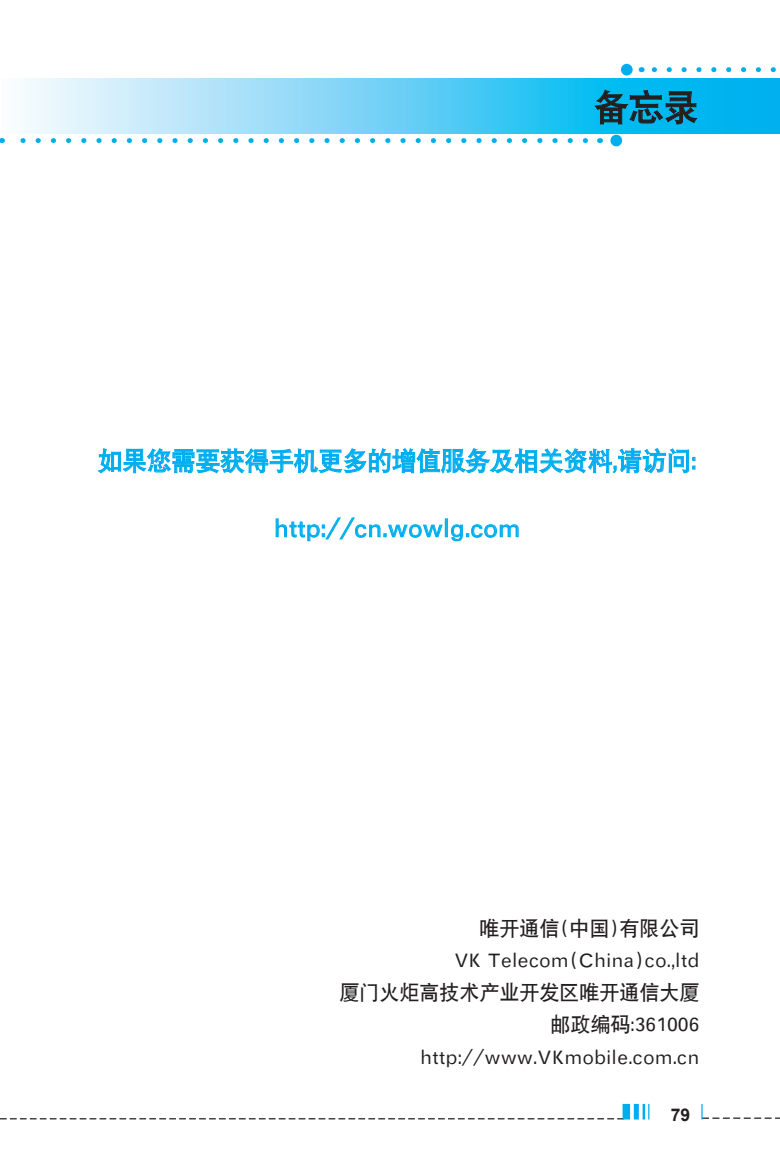
<style>
.page{position:relative;width:780px;height:1170px;background:#fff}
.page>*{position:absolute;margin:0;border:0;box-sizing:border-box;transform-origin:0 0}
.t1{font:35px "SIL Hei Med Jian";color:#231f20}
.t2{font:25px "SIL Hei Med Jian";color:#00aeef}
.t3{font:20px/32px "SIL Hei Med Jian";color:#231f20;text-align:right}
.t4{font:700 17.5px "Arial";color:#231f20}
</style>
<div class="page">
<svg style="left:0;top:1118px;width:622px;height:1px"></svg>
<svg style="left:701px;top:1103px;width:79px;height:16px"></svg>
<svg style="left:648px;top:1103px;width:1px;height:16px"></svg>
<hr style="left:642px;top:1103px;width:3px;height:16px;background:#00aeef">
<div style="left:633px;top:1103px;width:5px;height:16px;background:#00aeef"></div>
<div style="left:622px;top:1103px;width:8px;height:16px;background:#00aeef"></div>
<svg style="left:23px;top:78px;width:757px;height:55px;background:#72d3f6"></svg>
<svg style="left:651px;top:67px;width:125px;height:5px"></svg>
<div style="left:621px;top:64px;width:11px;height:11px;background:#00aeef;border-radius:50%"></div>
<div style="left:610px;top:135px;width:12px;height:11px;background:#00aeef;border-radius:50%"></div>
<svg style="left:20px;top:138px;width:565px;height:5px"></svg>
<svg style="left:0;top:138px;width:4px;height:5px"></svg>
<svg style="left:98px;top:448px;width:597px;height:26px"></svg>
<svg style="left:276px;top:517px;width:242px;height:24px"></svg>
<svg style="left:593px;top:89px;width:105px;height:36px;background:#0894be"></svg>
<h1 class="t1" style="left:593px;top:84px;width:107px">备忘录</h1>
<p class="t2" style="left:98px;top:444px;width:600px">如果您需要获得手机更多的增值服务及相关资料,请访问:</p>
<p class="t2" style="left:274px;top:511px;width:248px">http://cn.wowlg.com</p>
<p class="t3" style="left:339px;top:910px;width:362px">唯开通信(中国)有限公司<br>VK Telecom(China)co.,ltd<br>厦门火炬高技术产业开发区唯开通信大厦邮政编码:361006 http://www.VKmobile.com.cn</p>
<p class="t4" style="left:670px;top:1102px;width:21px">79</p>
</div>
